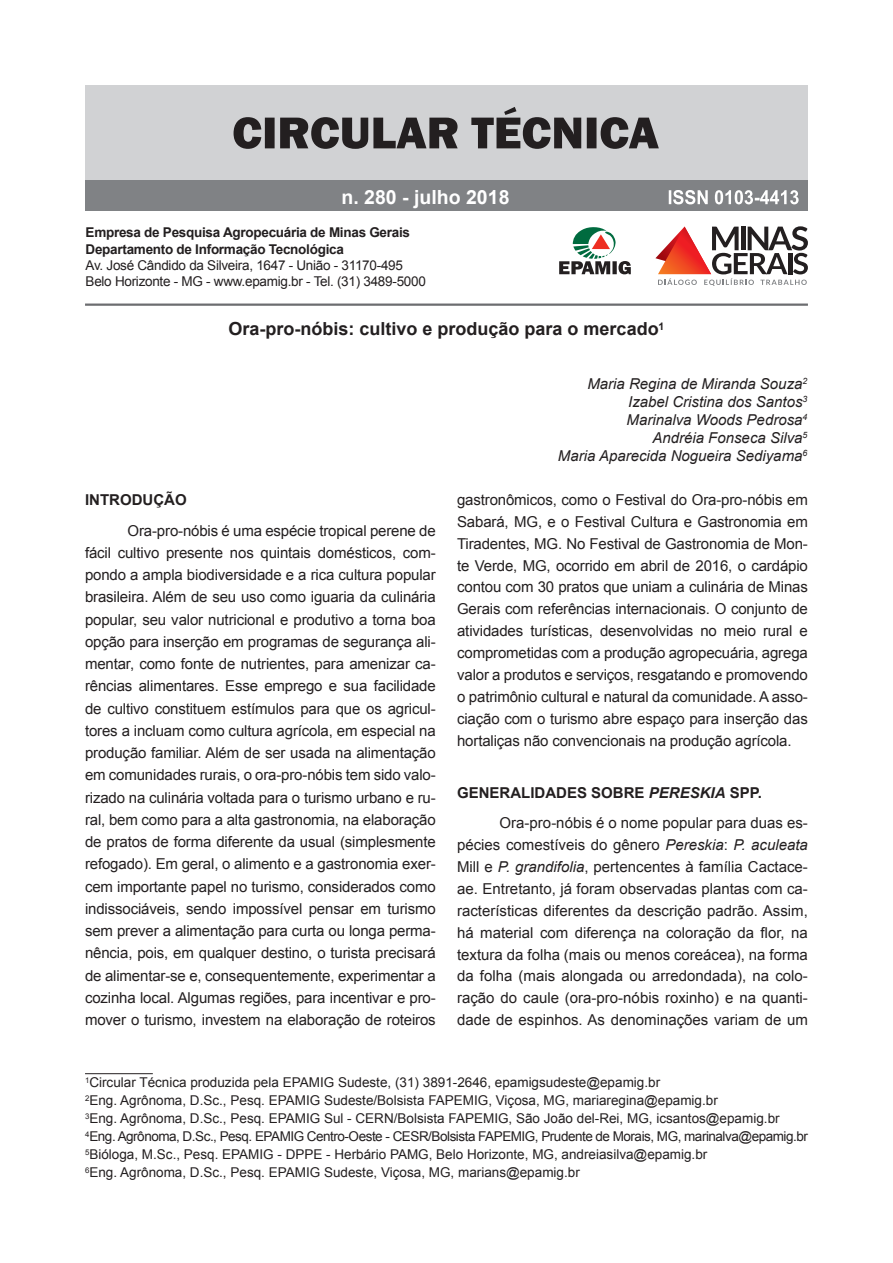
<style>
.page{position:relative;width:893px;height:1263px;background:#fff}
.page>*{position:absolute;margin:0;border:0;box-sizing:border-box;transform-origin:0 0}
.CT_-_tx_figura{font:700 19.5px "Arial";color:#fff}
.CT_-_Titulo_principa{font:700 18px "Arial";color:#231f20}
.CT_-_texto{font:15px/22.2px "Arial";letter-spacing:-.01em;color:#231f20;text-align:justify}
.CT_-_autores{font:italic 15px "Arial";color:#231f20}
.CT_-_1_titulos{font:700 15px "Arial";color:#231f20}
.CT_-_nota_rodapé{font:13.5px "Arial";color:#231f20}
.CT_-_nota_rodapé-2{font:13.5px "Arial";letter-spacing:-.035em;color:#231f20}
.CT_-_tx_figura-2{font:13.5px "Arial";letter-spacing:-.02em;color:#231f20}
.CT_-_tx_figura-3{font:700 13.5px "Arial";letter-spacing:-.02em;color:#231f20}
.s1{font-style:italic}
</style>
<div class="page">
<div style="left:85px;top:166px;width:723px;height:45px;background:#808285"></div>
<div style="left:85px;top:85px;width:723px;height:95px;background:#d1d2d4"></div>
<svg style="left:669px;top:190px;width:130px;height:14px"></svg>
<hr style="left:85px;top:1073px;width:68px;height:1px;background:#231f20">
<hr style="left:85px;top:303px;width:723px;height:3px;background:#6c6d70">
<svg style="left:234px;top:107px;width:425px;height:42px"></svg>
<svg style="left:655px;top:226px;width:153px;height:60px"></svg>
<svg style="left:559px;top:227px;width:72px;height:47px"></svg>
<p class="CT_-_tx_figura" style="left:341px;top:184px;width:169px">n. 280 - julho 2018</p>
<p class="CT_-_tx_figura-3" style="left:86px;top:224px;width:326px">Empresa de Pesquisa Agropecuária de Minas Gerais</p>
<p class="CT_-_tx_figura-3" style="left:86px;top:240px;width:260px">Departamento de Informação Tecnológica</p>
<p class="CT_-_tx_figura-2" style="left:86px;top:256px;width:319px">Av. José Cândido da Silveira, 1647 - União - 31170-495</p>
<p class="CT_-_tx_figura-2" style="left:86px;top:272px;width:342px">Belo Horizonte - MG - www.epamig.br - Tel. (31) 3489-5000</p>
<p class="CT_-_Titulo_principa" style="left:229px;top:317px;width:437px">Ora-pro-nóbis: cultivo e produção para o mercado<sup>1</sup></p>
<p class="CT_-_1_titulos" style="left:85px;top:490px;width:103px">INTRODUÇÃO</p>
<p class="CT_-_texto" style="left:85px;top:519px;width:352px;text-indent:43px">Ora-pro-nóbis é uma espécie tropical perene de fácil cultivo presente nos quintais domésticos, com&shy;pondo a ampla biodiversidade e a rica cultura popular brasileira. Além de seu uso como iguaria da culinária popular, seu valor nutricional e produtivo a torna boa opção para inserção em programas de segurança ali&shy;mentar, como fonte de nutrientes, para amenizar ca&shy;rências alimentares. Esse emprego e sua facilidade de cultivo constituem estímulos para que os agricul&shy;tores a incluam como cultura agrícola, em especial na produção familiar. Além de ser usada na alimentação em comunidades rurais, o ora-pro-nóbis tem sido valo&shy;rizado na culinária voltada para o turismo urbano e ru&shy;ral, bem como para a alta gastronomia, na elaboração de pratos de forma diferente da usual (simplesmente refogado). Em geral, o alimento e a gastronomia exer&shy;cem importante papel no turismo, considerados como indissociáveis, sendo impossível pensar em turismo sem prever a alimentação para curta ou longa perma&shy;nência, pois, em qualquer destino, o turista precisará de alimentar-se e, consequentemente, experimentar a cozinha local. Algumas regiões, para incentivar e pro&shy;mover o turismo, investem na elaboração de roteiros</p>
<p class="CT_-_autores" style="left:587px;top:374px;width:221px">Maria Regina de Miranda Souza<sup>2</sup></p>
<p class="CT_-_autores" style="left:628px;top:392px;width:181px">Izabel Cristina dos Santos<sup>3</sup></p>
<p class="CT_-_autores" style="left:627px;top:410px;width:182px">Marinalva Woods Pedrosa<sup>4</sup></p>
<p class="CT_-_autores" style="left:652px;top:428px;width:156px">Andréia Fonseca Silva<sup>5</sup></p>
<p class="CT_-_autores" style="left:558px;top:446px;width:251px">Maria Aparecida Nogueira Sediyama<sup>6</sup></p>
<p class="CT_-_texto" style="left:457px;top:489px;width:352px">gastronômicos, como o Festival do Ora-pro-nóbis em Sabará, MG, e o Festival Cultura e Gastronomia em Tiradentes, MG. No Festival de Gastronomia de Mon&shy;te Verde, MG, ocorrido em abril de 2016, o cardápio contou com 30 pratos que uniam a culinária de Minas Gerais com referências internacionais. O conjunto de atividades turísticas, desenvolvidas no meio rural e comprometidas com a produção agropecuária, agrega valor a produtos e serviços, resgatando e promovendo o patrimônio cultural e natural da comunidade. A asso&shy;ciação com o turismo abre espaço para inserção das hortaliças não convencionais na produção agrícola.</p>
<p class="CT_-_1_titulos" style="left:457px;top:783px;width:306px">GENERALIDADES SOBRE <span class="s1">PERESKIA</span> SPP.</p>
<p class="CT_-_texto" style="left:457px;top:812px;width:352px;text-indent:43px">Ora-pro-nóbis é o nome popular para duas es&shy;pécies comestíveis do gênero <span class="s1">Pereskia</span>: <span class="s1">P. aculeata </span>Mill e <span class="s1">P. grandifolia</span>, pertencentes à família Cactace&shy;ae. Entretanto, já foram observadas plantas com ca&shy;racterísticas diferentes da descrição padrão. Assim, há material com diferença na coloração da flor, na textura da folha (mais ou menos coreácea), na forma da folha (mais alongada ou arredondada), na colo&shy;ração do caule (ora-pro-nóbis roxinho) e na quanti&shy;dade de espinhos. As denominações variam de um</p>
<p class="CT_-_nota_rodapé" style="left:85px;top:1073px;width:577px"><sup>1</sup>Circular Técnica produzida pela EPAMIG Sudeste, (31) 3891-2646, epamigsudeste@epamig.br</p>
<p class="CT_-_nota_rodapé" style="left:85px;top:1091px;width:634px"><sup>2</sup>Eng. Agrônoma, D.Sc., Pesq. EPAMIG Sudeste/Bolsista FAPEMIG, Viçosa, MG, mariaregina@epamig.br</p>
<p class="CT_-_nota_rodapé" style="left:85px;top:1109px;width:696px"><sup>3</sup>Eng. Agrônoma, D.Sc., Pesq. EPAMIG Sul - CERN/Bolsista FAPEMIG, São João del-Rei, MG, icsantos@epamig.br</p>
<p class="CT_-_nota_rodapé-2" style="left:85px;top:1127px;width:724px"><sup>4</sup>Eng. Agrônoma, D.Sc., Pesq. EPAMIG Centro-Oeste - CESR/Bolsista FAPEMIG, Prudente de Morais, MG, marinalva@epamig.br</p>
<p class="CT_-_nota_rodapé" style="left:85px;top:1145px;width:624px"><sup>5</sup>Bióloga, M.Sc., Pesq. EPAMIG - DPPE - Herbário PAMG, Belo Horizonte, MG, andreiasilva@epamig.br</p>
<p class="CT_-_nota_rodapé" style="left:85px;top:1163px;width:496px"><sup>6</sup>Eng. Agrônoma, D.Sc., Pesq. EPAMIG Sudeste, Viçosa, MG, marians@epamig.br</p>
</div>
